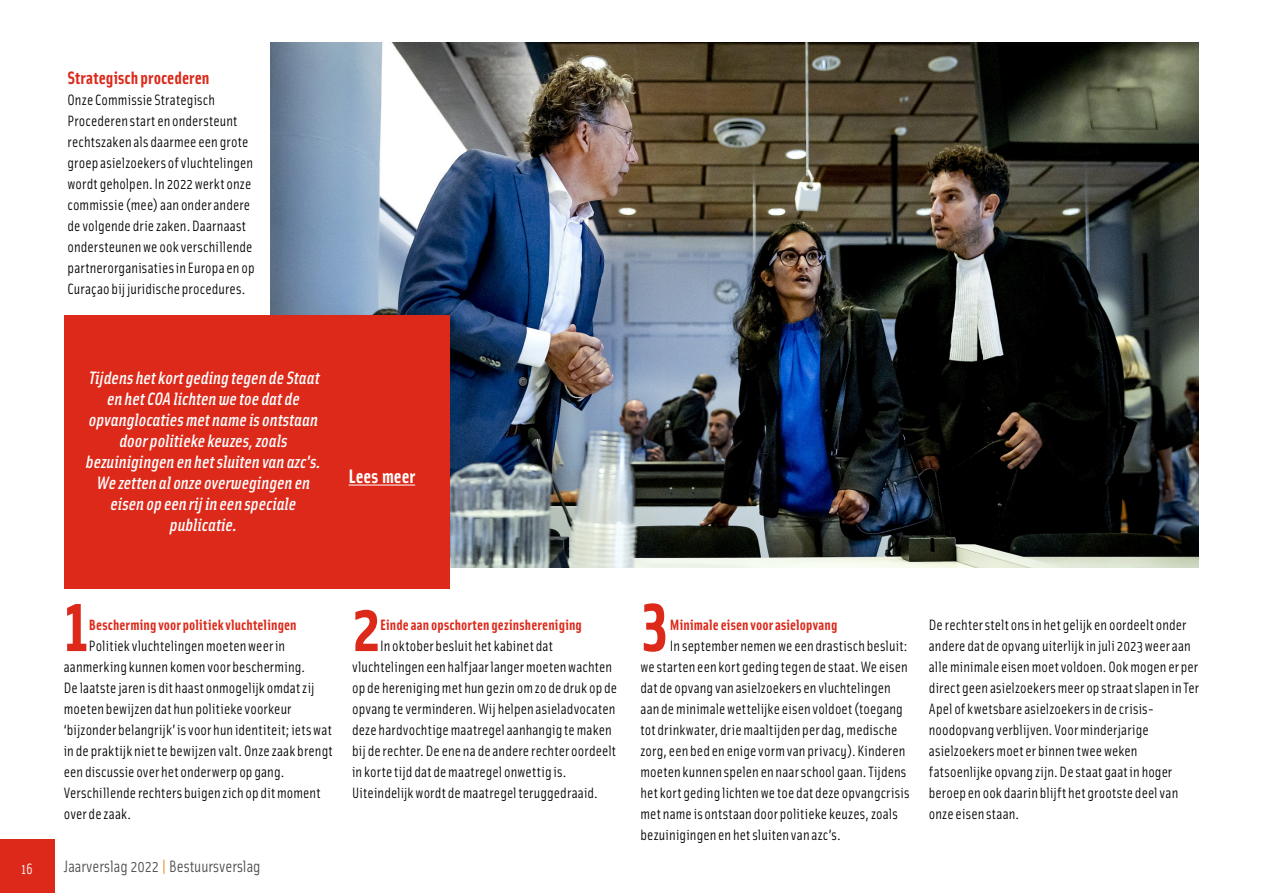
<style>
.page{position:relative;width:1263px;height:893px;background:#fff}
.page>*{position:absolute;margin:0;border:0;box-sizing:border-box;transform-origin:0 0}
.t1{font:700 68.1px "Solex OT";color:#dc291a}
.t2{font:700 19.5px "Solex OT";color:#fff}
.t3{font:italic 500 18px/21px "Solex OT";color:#fff;text-align:center}
.t4{font:700 18px "Solex OT";letter-spacing:.01em;color:#dc291a}
.t5{font:16.5px "Solex OT";color:#4d4d4c}
.t6{font:15px/21px "Solex OT";letter-spacing:.01em;color:#000}
.t7{font:700 15px "Solex OT";letter-spacing:.01em;color:#dc291a}
.t8{font:15px "Solex OT";color:#fff}
.s1{color:#e2881c}
</style>
<div class="page">
<img style="left:270px;top:43px;width:928px;height:524px">
<div style="left:64px;top:315px;width:385px;height:273px;background:#dc291a"></div>
<div style="left:0;top:839px;width:54px;height:54px;background:#dc291a"></div>
<hr style="left:349px;top:485px;width:66px;height:1px;background:#fff">
<p class="t8" style="left:21px;top:859px;width:13px">16</p>
<p class="t4" style="left:68px;top:66px;width:144px">Strategisch procederen</p>
<p class="t6" style="left:68px;top:89px;width:189px">Onze Commissie Strategisch Procederen start en ondersteunt rechtszaken als daarmee een grote groep asielzoekers of vluchtelingen wordt geholpen. In 2022 werkt onze commissie (mee) aan onder andere de volgende drie zaken. Daarnaast ondersteunen we ook verschillende partnerorganisaties in Europa en op Curaçao bij juridische procedures.</p>
<p class="t3" style="left:86px;top:367px;width:236px">Tijdens het kort geding tegen de Staat en het COA lichten we toe dat de opvanglocaties met name is ontstaan door politieke keuzes, zoals bezuinigingen en het sluiten van azc's.<br>We zetten al onze overwegingen en eisen op een rij in een speciale publicatie.</p>
<h2 class="t2" style="left:349px;top:464px;width:68px">Lees meer</h2>
<h1 class="t1" style="left:64px;top:583px;width:27px">1</h1>
<p class="t7" style="left:89px;top:615px;width:209px">Bescherming voor politiek vluchtelingen</p>
<p class="t6" style="left:64px;top:635px;width:271px;text-indent:25px">Politiek vluchtelingen moeten weer in aanmerking kunnen komen voor bescherming.<br>De laatste jaren is dit haast onmogelijk omdat zij moeten bewijzen dat hun politieke voorkeur ‘bijzonder belangrijk’ is voor hun identiteit; iets wat in de praktijk niet te bewijzen valt. Onze zaak brengt een discussie over het onderwerp op gang.<br>Verschillende rechters buigen zich op dit moment over de zaak.</p>
<p class="t5" style="left:64px;top:856px;width:198px">Jaarverslag 2022 <span class="s1">|</span> Bestuursverslag</p>
<h1 class="t1" style="left:352px;top:583px;width:29px">2</h1>
<p class="t7" style="left:380px;top:615px;width:203px">Einde aan opschorten gezinshereniging</p>
<p class="t6" style="left:352px;top:635px;width:267px;text-indent:28px">In oktober besluit het kabinet dat vluchtelingen een halfjaar langer moeten wachten op de hereniging met hun gezin om zo de druk op de opvang te verminderen. Wij helpen asieladvocaten deze hardvochtige maatregel aanhangig te maken bij de rechter. De ene na de andere rechter oordeelt in korte tijd dat de maatregel onwettig is.<br>Uiteindelijk wordt de maatregel teruggedraaid.</p>
<h1 class="t1" style="left:640px;top:583px;width:31px">3</h1>
<p class="t7" style="left:670px;top:615px;width:169px">Minimale eisen voor asielopvang</p>
<p class="t6" style="left:640px;top:635px;width:270px;text-indent:29px">In september nemen we een drastisch besluit: we starten een kort geding tegen de staat. We eisen dat de opvang van asielzoekers en vluchtelingen aan de minimale wettelijke eisen voldoet (toegang tot drinkwater, drie maaltijden per dag, medische zorg, een bed en enige vorm van privacy). Kinderen moeten kunnen spelen en naar school gaan. Tijdens het kort geding lichten we toe dat deze opvangcrisis met name is ontstaan door politieke keuzes, zoals bezuinigingen en het sluiten van azc’s.</p>
<p class="t6" style="left:929px;top:614px;width:272px">De rechter stelt ons in het gelijk en oordeelt onder andere dat de opvang uiterlijk in juli 2023 weer aan alle minimale eisen moet voldoen. Ook mogen er per direct geen asielzoekers meer op straat slapen in Ter Apel of kwetsbare asielzoekers in de crisis&shy;noodopvang verblijven. Voor minderjarige asielzoekers moet er binnen twee weken fatsoenlijke opvang zijn. De staat gaat in hoger beroep en ook daarin blijft het grootste deel van onze eisen staan.</p>
</div>
